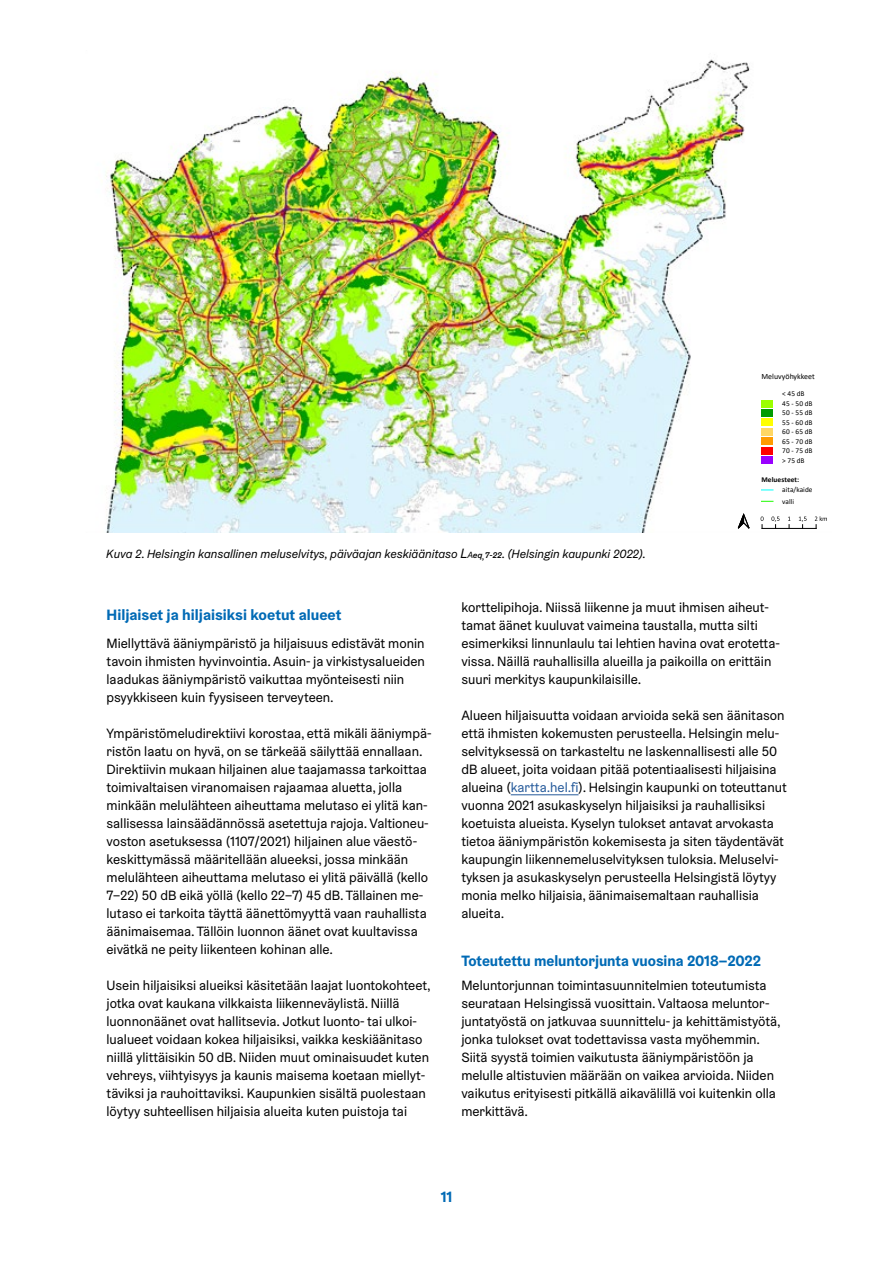
<style>
.page{position:relative;width:893px;height:1263px;background:#fff}
.page>*{position:absolute;margin:0;border:0;box-sizing:border-box;transform-origin:0 0}
.Väiotsikko__p{font:700 15px "Helsinki Grotesk";color:#006ab5}
.Leipis__p{font:13.5px/18px "Helsinki Grotesk";color:#000}
.Leipis__p-2{font:italic 12px "Helsinki Grotesk";color:#000}
.t1{font:7.95px "Calibri";color:#000}
.t2{font:7.35px/9.4px "Calibri";letter-spacing:.005em;color:#000}
.t3{font:700 7.35px/9.9px "Calibri";letter-spacing:.01em;color:#000}
.s1{font-size:13.5px}
.s2{font-size:9px}
.s3{font-weight:400}
.s4{color:#275b9b}
</style>
<div class="page">
<hr style="left:511px;top:794px;width:67px;height:1px;background:#275b9b">
<img style="left:106px;top:59px;width:644px;height:473px">
<div style="left:721px;top:366px;width:105px;height:164px;background:#fff"></div>
<svg style="left:761px;top:400px;width:12px;height:64px"></svg>
<hr style="left:762px;top:528px;width:54px;height:1px;background:#000">
<svg style="left:761px;top:516px;width:2px;height:12px"></svg>
<svg style="left:771px;top:516px;width:8px;height:12px"></svg>
<svg style="left:788px;top:517px;width:2px;height:11px"></svg>
<svg style="left:799px;top:517px;width:8px;height:11px"></svg>
<svg style="left:815px;top:516px;width:12px;height:12px"></svg>
<svg style="left:737px;top:513px;width:13px;height:18px"></svg>
<svg style="left:761px;top:490px;width:12px;height:1px"></svg>
<svg style="left:761px;top:501px;width:12px;height:1px"></svg>
<p class="t1" style="left:761px;top:371px;width:55px">Meluvyöhykkeet</p>
<p class="t2" style="left:782px;top:389px;width:32px">&lt;45 dB<br>45 - 50 dB<br>50 - 55 dB<br>55 - 60 dB<br>60 - 65 dB<br>65 - 70 dB<br>70 - 75 dB &gt;75 dB</p>
<p class="Leipis__p-2" style="left:106px;top:546px;width:541px">Kuva 2. Helsingin kansallinen meluselvitys, päiväajan keskiäänitaso <span class="s1">L</span><span class="s2">A</span><span class="s1">eq,7-22</span>. (Helsingin kaupunki 2022).</p>
<p class="t3" style="left:782px;top:475px;width:32px;text-indent:-21px">Meluesteet: <span class="s3">aita/kaide</span></p>
<p class="t2" style="left:782px;top:496px;width:13px">valli</p>
<p class="Väiotsikko__p" style="left:107px;top:605px;width:236px">Hiljaiset ja hiljaisiksi koetut alueet</p>
<p class="Leipis__p" style="left:107px;top:634px;width:320px">Miellyttävä ääniympäristö ja hiljaisuus edistävät monin tavoin ihmisten hyvinvointia. Asuin- ja virkistysalueiden laadukas ääniympäristö vaikuttaa myönteisesti niin psyykkiseen kuin fyysiseen terveyteen.</p>
<p class="Leipis__p" style="left:107px;top:724px;width:327px">Ympäristömeludirektiivi korostaa, että mikäli ääniympä&shy;ristön laatu on hyvä, on se tärkeää säilyttää ennallaan.<br>Direktiivin mukaan hiljainen alue taajamassa tarkoittaa toimivaltaisen viranomaisen rajaamaa aluetta, jolla minkään melulähteen aiheuttama melutaso ei ylitä kan&shy;sallisessa lainsäädännössä asetettuja rajoja. Valtioneu&shy;voston asetuksessa (1107/2021) hiljainen alue väestö&shy;keskittymässä määritellään alueeksi, jossa minkään melulähteen aiheuttama melutaso ei ylitä päivällä (kello 7–22) 50 dB eikä yöllä (kello 22–7) 45 dB. Tällainen me&shy;lutaso ei tarkoita täyttä äänettömyyttä vaan rauhallista äänimaisemaa. Tällöin luonnon äänet ovat kuultavissa eivätkä ne peity liikenteen kohinan alle.</p>
<p class="Leipis__p" style="left:107px;top:976px;width:326px">Usein hiljaisiksi alueiksi käsitetään laajat luontokohteet, jotka ovat kaukana vilkkaista liikenneväylistä. Niillä luonnonäänet ovat hallitsevia. Jotkut luonto- tai ulkoi&shy;lualueet voidaan kokea hiljaisiksi, vaikka keskiäänitaso niillä ylittäisikin 50 dB. Niiden muut ominaisuudet kuten vehreys, viihtyisyys ja kaunis maisema koetaan miellyt&shy;täviksi ja rauhoittaviksi. Kaupunkien sisältä puolestaan löytyy suhteellisen hiljaisia alueita kuten puistoja tai</p>
<p class="Leipis__p" style="left:461px;top:598px;width:320px">korttelipihoja. Niissä liikenne ja muut ihmisen aiheut&shy;tamat äänet kuuluvat vaimeina taustalla, mutta silti esimerkiksi linnunlaulu tai lehtien havina ovat erotetta&shy;vissa. Näillä rauhallisilla alueilla ja paikoilla on erittäin suuri merkitys kaupunkilaisille.</p>
<p class="Leipis__p" style="left:461px;top:706px;width:327px">Alueen hiljaisuutta voidaan arvioida sekä sen äänitason että ihmisten kokemusten perusteella. Helsingin melu&shy;selvityksessä on tarkasteltu ne laskennallisesti alle 50 dB alueet, joita voidaan pitää potentiaalisesti hiljaisina alueina (<span class="s4">kartta.hel.fi</span>). Helsingin kaupunki on toteuttanut vuonna 2021 asukaskyselyn hiljaisiksi ja rauhallisiksi koetuista alueista. Kyselyn tulokset antavat arvokasta tietoa ääniympäristön kokemisesta ja siten täydentävät kaupungin liikennemeluselvityksen tuloksia. Meluselvi&shy;tyksen ja asukaskyselyn perusteella Helsingistä löytyy monia melko hiljaisia, äänimaisemaltaan rauhallisia alueita.</p>
<p class="Väiotsikko__p" style="left:461px;top:951px;width:301px">Toteutettu meluntorjunta vuosina 2018–2022</p>
<p class="Leipis__p" style="left:461px;top:976px;width:321px">Meluntorjunnan toimintasuunnitelmien toteutumista seurataan Helsingissä vuosittain. Valtaosa meluntor&shy;juntatyöstä on jatkuvaa suunnittelu- ja kehittämistyötä, jonka tulokset ovat todettavissa vasta myöhemmin.<br>Siitä syystä toimien vaikutusta ääniympäristöön ja melulle altistuvien määrään on vaikea arvioida. Niiden vaikutus erityisesti pitkällä aikavälillä voi kuitenkin olla merkittävä.</p>
<p class="Väiotsikko__p" style="left:441px;top:1187px;width:13px">11</p>
</div>
